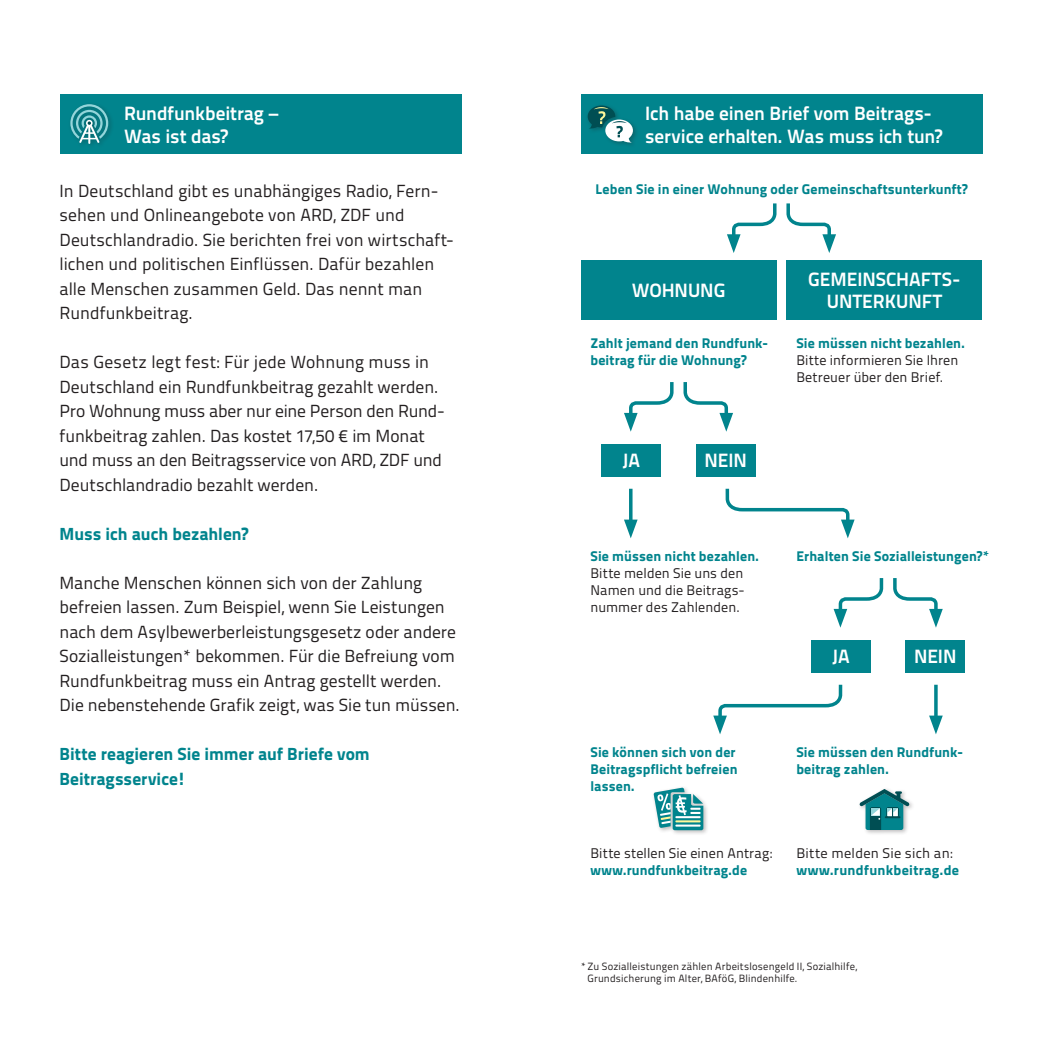
<style>
.page{position:relative;width:1042px;height:1042px;background:#fff}
.page>*{position:absolute;margin:0;border:0;box-sizing:border-box;transform-origin:0 0}
.t1{font:700 19.25px/22.8px "Titillium Text 22 L";letter-spacing:-.005em;color:#fff}
.t2{font:17.5px/24.5px "Titillium Text 22 L";color:#231f20}
.t3{font:800 17.5px/24.5px "Titillium Text 22 L";color:#01848d}
.t4{font:800 14px/16.8px "Titillium Text 22 L";letter-spacing:.01em;color:#01848d}
.t5{font:14px/16.8px "Titillium Text 22 L";letter-spacing:.01em;color:#231f20}
.t6{font:10.5px/12.6px "Titillium Text 22 L";letter-spacing:.02em;color:#231f20}
.s1{font-weight:800;color:#01848d}
</style>
<div class="page">
<div style="left:601px;top:444px;width:60px;height:32px;background:#01848d"></div>
<div style="left:811px;top:640px;width:60px;height:32px;background:#01848d"></div>
<div style="left:696px;top:444px;width:59px;height:32px;background:#01848d"></div>
<div style="left:905px;top:640px;width:60px;height:32px;background:#01848d"></div>
<hr style="left:629px;top:489px;width:3px;height:37px;background:#01848d">
<svg style="left:624px;top:519px;width:13px;height:19px"></svg>
<hr style="left:934px;top:685px;width:3px;height:37px;background:#01848d">
<svg style="left:929px;top:715px;width:14px;height:19px"></svg>
<svg style="left:727px;top:203px;width:50px;height:50px"></svg>
<svg style="left:624px;top:382px;width:50px;height:50px"></svg>
<svg style="left:833px;top:578px;width:51px;height:50px"></svg>
<svg style="left:786px;top:203px;width:50px;height:50px"></svg>
<svg style="left:683px;top:382px;width:50px;height:50px"></svg>
<svg style="left:893px;top:578px;width:50px;height:50px"></svg>
<svg style="left:725px;top:488px;width:129px;height:50px"></svg>
<svg style="left:713px;top:684px;width:130px;height:50px"></svg>
<div style="left:60px;top:94px;width:401px;height:60px;background:#01848d"></div>
<div style="left:580px;top:94px;width:402px;height:60px;background:#01848d"></div>
<div style="left:580px;top:260px;width:196px;height:60px;background:#01848d"></div>
<div style="left:786px;top:260px;width:196px;height:60px;background:#01848d"></div>
<div style="left:68px;top:102px;width:46px;height:48px;background:#231f20;opacity:.3"></div>
<svg style="left:70px;top:104px;width:38px;height:40px"></svg>
<div style="left:585px;top:104px;width:54px;height:44px;background:#231f20;opacity:.3"></div>
<svg style="left:588px;top:106px;width:45px;height:37px"></svg>
<div style="left:857px;top:787px;width:58px;height:49px;background:#231f20;opacity:.3"></div>
<svg style="left:859px;top:789px;width:50px;height:41px"></svg>
<div style="left:652px;top:785px;width:57px;height:51px;background:#231f20;opacity:.3"></div>
<svg style="left:654px;top:788px;width:49px;height:42px"></svg>
<p class="t1" style="left:124px;top:101px;width:156px">Rundfunkbeitrag –</p>
<p class="t1" style="left:124px;top:123px;width:105px">Was ist das?</p>
<p class="t1" style="left:645px;top:101px;width:299px">Ich habe einen Brief vom Beitrags&shy;service erhalten. Was muss ich tun?</p>
<p class="t2" style="left:60px;top:177px;width:380px">In Deutschland gibt es unabhängiges Radio, Fern-</p>
<p class="t4" style="left:595px;top:180px;width:373px">Leben Sie in einer Wohnung oder Gemeinschaftsunterkunft?</p>
<p class="t2" style="left:60px;top:202px;width:396px">sehen und Onlineangebote von ARD, ZDF und Deutschlandradio. Sie berichten frei von wirtschaft&shy;lichen und politischen Einflüssen. Dafür bezahlen alle Menschen zusammen Geld. Das nennt man Rundfunkbeitrag.</p>
<p class="t2" style="left:60px;top:349px;width:387px">Das Gesetz legt fest: Für jede Wohnung muss in Deutschland ein Rundfunkbeitrag gezahlt werden.<br>Pro Wohnung muss aber nur eine Person den Rund&shy;funkbeitrag zahlen. Das kostet 17,50 € im Monat und muss an den Beitragsservice von ARD, ZDF und Deutschlandradio bezahlt werden.</p>
<p class="t3" style="left:60px;top:520px;width:190px">Muss ich auch bezahlen?</p>
<p class="t2" style="left:60px;top:569px;width:402px">Manche Menschen können sich von der Zahlung befreien lassen. Zum Beispiel, wenn Sie Leistungen nach dem Asylbewerberleistungsgesetz oder andere Sozialleistungen* bekommen. Für die Befreiung vom Rundfunkbeitrag muss ein Antrag gestellt werden.<br>Die nebenstehende Grafik zeigt, was Sie tun müssen.</p>
<p class="t3" style="left:60px;top:741px;width:312px">Bitte reagieren Sie immer auf Briefe vom<br>Beitragsservice!</p>
<p class="t1" style="left:632px;top:278px;width:95px">WOHNUNG</p>
<p class="t1" style="left:808px;top:266px;width:151px;text-align:center">GEMEINSCHAFTS-<br>UNTERKUNFT</p>
<p class="t5" style="left:796px;top:334px;width:170px"><span class="s1">Sie müssen nicht bezahlen.<br></span>Bitte informieren Sie Ihren<br>Betreuer über den Brief.</p>
<p class="t4" style="left:590px;top:334px;width:179px">Zahlt jemand den Rundfunk&shy;beitrag für die Wohnung?</p>
<p class="t1" style="left:622px;top:448px;width:19px">JA</p>
<p class="t1" style="left:704px;top:448px;width:44px">NEIN</p>
<p class="t4" style="left:590px;top:547px;width:170px">Sie müssen nicht bezahlen.</p>
<p class="t4" style="left:796px;top:547px;width:195px">Erhalten Sie Sozialleistungen?*</p>
<p class="t5" style="left:590px;top:564px;width:156px;text-align:justify">Bitte melden Sie uns den Namen und die Beitrags&shy;nummer des Zahlenden.</p>
<p class="t1" style="left:832px;top:643px;width:19px">JA</p>
<p class="t1" style="left:914px;top:643px;width:44px">NEIN</p>
<p class="t4" style="left:590px;top:743px;width:149px">Sie können sich von der<br>Beitragspflicht befreien lassen.</p>
<p class="t4" style="left:796px;top:743px;width:168px">Sie müssen den Rundfunk&shy;beitrag zahlen.</p>
<p class="t5" style="left:590px;top:844px;width:183px">Bitte stellen Sie einen Antrag: <span class="s1">www.rundfunkbeitrag.de</span></p>
<p class="t5" style="left:796px;top:844px;width:158px">Bitte melden Sie sich an:</p>
<p class="t4" style="left:796px;top:861px;width:164px">www.rundfunkbeitrag.de</p>
<p class="t6" style="left:587px;top:959px;width:271px;text-indent:-7px">* Zu Sozialleistungen zählen Arbeitslosengeld II, Sozialhilfe,<br>Grundsicherung im Alter, BAföG, Blindenhilfe.</p>
</div>
